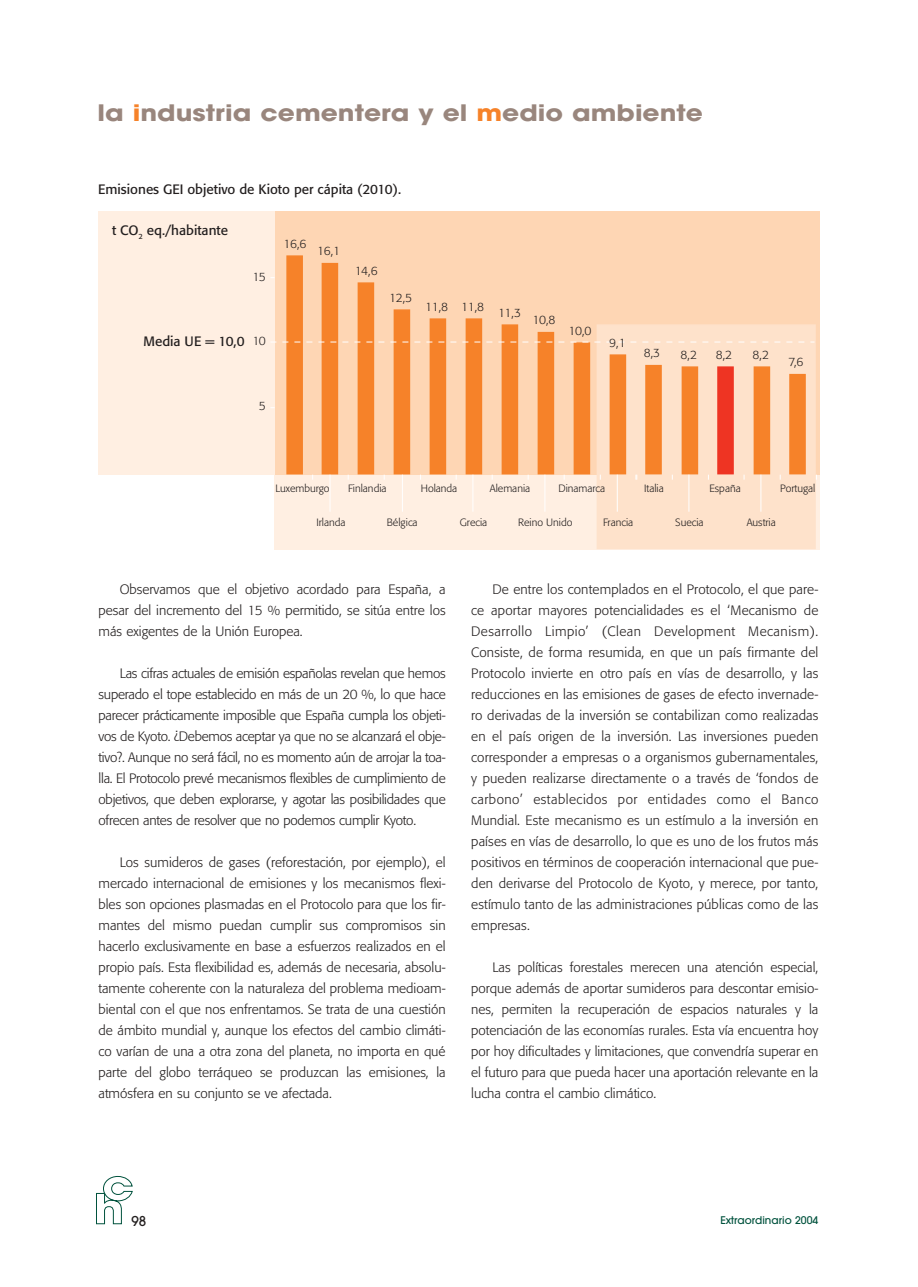
<style>
.page{position:relative;width:918px;height:1287px;background:#fff}
.page>*{position:absolute;margin:0;border:0;box-sizing:border-box;transform-origin:0 0}
.t1{font:700 22.5px "Avant Garde";color:#99867d;scale:1.18 1}
.t2{font:300 13.5px/21px "Formata";color:#231f1f;text-align:justify}
.t3{font:13.5px "Formata";color:#231f1f}
.t4{font:500 13.5px "Avant Garde";color:#231f1f}
.t5{font:300 12px "Formata";letter-spacing:-.04em;color:#231f1f}
.t6{font:300 10.5px "Formata";color:#231f1f}
.t7{font:500 10.5px "Avant Garde";color:#00523d}
.s1{color:#f68229}
</style>
<div class="page">
<svg style="left:96px;top:1176px;width:37px;height:49px"></svg>
<div style="left:275px;top:211px;width:545px;height:339px;background:#ffefe2"></div>
<div style="left:275px;top:211px;width:545px;height:264px;background:#fed6b4"></div>
<div style="left:98px;top:211px;width:177px;height:264px;background:#ffefe2"></div>
<div style="left:597px;top:324px;width:219px;height:225px;background:#fee2cb"></div>
<div style="left:286px;top:255px;width:17px;height:219px;background:#f68229;border:2px solid #f68229"></div>
<div style="left:322px;top:263px;width:16px;height:211px;background:#f68229"></div>
<div style="left:358px;top:282px;width:16px;height:192px;background:#f68229"></div>
<div style="left:394px;top:309px;width:16px;height:165px;background:#f68229"></div>
<div style="left:430px;top:318px;width:16px;height:156px;background:#f68229"></div>
<div style="left:466px;top:318px;width:16px;height:156px;background:#f68229"></div>
<div style="left:502px;top:324px;width:16px;height:150px;background:#f68229"></div>
<div style="left:538px;top:332px;width:16px;height:142px;background:#f68229"></div>
<div style="left:574px;top:342px;width:16px;height:132px;background:#f68229"></div>
<div style="left:610px;top:354px;width:16px;height:120px;background:#f68229"></div>
<div style="left:645px;top:365px;width:17px;height:109px;background:#f68229;border:2px solid #f68229"></div>
<div style="left:682px;top:366px;width:16px;height:108px;background:#f68229"></div>
<div style="left:717px;top:366px;width:17px;height:108px;background:#ee3423;border:2px solid #ee3423"></div>
<div style="left:754px;top:366px;width:16px;height:108px;background:#f68229"></div>
<div style="left:789px;top:374px;width:17px;height:100px;background:#f68229;border:2px solid #f68229"></div>
<svg style="left:271px;top:342px;width:544px;height:1px"></svg>
<hr style="left:330px;top:475px;width:1px;height:37px;background:#fff">
<hr style="left:402px;top:475px;width:1px;height:37px;background:#fff">
<hr style="left:473px;top:475px;width:1px;height:37px;background:#fff">
<hr style="left:545px;top:475px;width:1px;height:37px;background:#fff">
<hr style="left:617px;top:475px;width:1px;height:37px;background:#fff">
<hr style="left:689px;top:475px;width:1px;height:37px;background:#fff">
<hr style="left:761px;top:475px;width:1px;height:37px;background:#fff">
<h1 class="t1" style="left:98px;top:105px;width:515px">la <span class="s1">i</span>ndustria cementera y el <span class="s1">m</span>edio ambiente</h1>
<p class="t3" style="left:98px;top:184px;width:305px">Emisiones GEI objetivo de Kioto per cápita (2010).</p>
<p class="t3" style="left:112px;top:224px;width:118px">t CO<sub>2</sub> eq./habitante</p>
<p class="t5" style="left:252px;top:271px;width:15px">15</p>
<p class="t3" style="left:144px;top:335px;width:103px">Media UE = 10,0</p>
<p class="t5" style="left:252px;top:335px;width:15px">10</p>
<p class="t5" style="left:284px;top:238px;width:24px">16,6</p>
<p class="t5" style="left:317px;top:246px;width:24px">16,1</p>
<p class="t5" style="left:355px;top:265px;width:24px">14,6</p>
<p class="t5" style="left:389px;top:292px;width:24px">12,5</p>
<p class="t5" style="left:425px;top:301px;width:60px">11,8 11,8</p>
<p class="t5" style="left:498px;top:307px;width:24px">11,3</p>
<p class="t5" style="left:533px;top:315px;width:24px">10,8</p>
<p class="t5" style="left:569px;top:325px;width:24px">10,0</p>
<p class="t5" style="left:609px;top:337px;width:18px">9,1</p>
<p class="t5" style="left:259px;top:400px;width:8px">5</p>
<p class="t5" style="left:644px;top:348px;width:18px">8,3</p>
<p class="t5" style="left:681px;top:349px;width:18px">8,2</p>
<p class="t5" style="left:716px;top:349px;width:18px">8,2</p>
<p class="t5" style="left:753px;top:349px;width:18px">8,2</p>
<p class="t5" style="left:789px;top:357px;width:16px">7,6</p>
<p class="t6" style="left:275px;top:483px;width:56px">Luxemburgo</p>
<p class="t6" style="left:421px;top:483px;width:38px">Holanda</p>
<p class="t6" style="left:490px;top:483px;width:42px">Alemania</p>
<p class="t6" style="left:558px;top:483px;width:48px">Dinamarca</p>
<p class="t6" style="left:644px;top:483px;width:21px">Italia</p>
<p class="t6" style="left:709px;top:483px;width:33px">España</p>
<p class="t6" style="left:780px;top:483px;width:37px">Portugal</p>
<p class="t6" style="left:348px;top:483px;width:40px">Finlandia</p>
<p class="t6" style="left:317px;top:517px;width:31px">Irlanda</p>
<p class="t6" style="left:387px;top:517px;width:32px">Bélgica</p>
<p class="t6" style="left:460px;top:517px;width:29px">Grecia</p>
<p class="t6" style="left:518px;top:517px;width:56px">Reino Unido</p>
<p class="t6" style="left:603px;top:517px;width:32px">Francia</p>
<p class="t6" style="left:675px;top:517px;width:30px">Suecia</p>
<p class="t6" style="left:747px;top:517px;width:31px">Austria</p>
<p class="t2" style="left:99px;top:580px;width:349px;text-indent:21px">Observamos que el objetivo acordado para España, a pesar del incremento del 15 % permitido, se sitúa entre los más exigentes de la Unión Europea.</p>
<p class="t2" style="left:99px;top:664px;width:349px;text-indent:21px">Las cifras actuales de emisión españolas revelan que hemos superado el tope establecido en más de un 20 %, lo que hace parecer prácticamente imposible que España cumpla los objeti&shy;vos de Kyoto. ¿Debemos aceptar ya que no se alcanzará el obje&shy;tivo?. Aunque no será fácil, no es momento aún de arrojar la toa&shy;lla. El Protocolo prevé mecanismos flexibles de cumplimiento de objetivos, que deben explorarse, y agotar las posibilidades que ofrecen antes de resolver que no podemos cumplir Kyoto.</p>
<p class="t2" style="left:99px;top:853px;width:349px;text-indent:21px">Los sumideros de gases (reforestación, por ejemplo), el mercado internacional de emisiones y los mecanismos flexi&shy;bles son opciones plasmadas en el Protocolo para que los fir&shy;mantes del mismo puedan cumplir sus compromisos sin hacerlo exclusivamente en base a esfuerzos realizados en el propio país. Esta flexibilidad es, además de necesaria, absolu&shy;tamente coherente con la naturaleza del problema medioam&shy;biental con el que nos enfrentamos. Se trata de una cuestión de ámbito mundial y, aunque los efectos del cambio climáti&shy;co varían de una a otra zona del planeta, no importa en qué parte del globo terráqueo se produzcan las emisiones, la atmósfera en su conjunto se ve afectada.</p>
<p class="t2" style="left:471px;top:580px;width:349px;text-indent:21px">De entre los contemplados en el Protocolo, el que pare&shy;ce aportar mayores potencialidades es el ‘Mecanismo de Desarrollo Limpio’ (Clean Development Mecanism).<br>Consiste, de forma resumida, en que un país firmante del Protocolo invierte en otro país en vías de desarrollo, y las reducciones en las emisiones de gases de efecto invernade&shy;ro derivadas de la inversión se contabilizan como realizadas en el país origen de la inversión. Las inversiones pueden corresponder a empresas o a organismos gubernamentales, y pueden realizarse directamente o a través de ‘fondos de carbono’ establecidos por entidades como el Banco Mundial. Este mecanismo es un estímulo a la inversión en países en vías de desarrollo, lo que es uno de los frutos más positivos en términos de cooperación internacional que pue&shy;den derivarse del Protocolo de Kyoto, y merece, por tanto, estímulo tanto de las administraciones públicas como de las empresas.</p>
<p class="t2" style="left:471px;top:958px;width:349px;text-indent:21px">Las políticas forestales merecen una atención especial, porque además de aportar sumideros para descontar emisio&shy;nes, permiten la recuperación de espacios naturales y la potenciación de las economías rurales. Esta vía encuentra hoy por hoy dificultades y limitaciones, que convendría superar en el futuro para que pueda hacer una aportación relevante en la lucha contra el cambio climático.</p>
<p class="t4" style="left:131px;top:1216px;width:16px">98</p>
<p class="t7" style="left:720px;top:1216px;width:100px">Extraordinario 2004</p>
</div>
